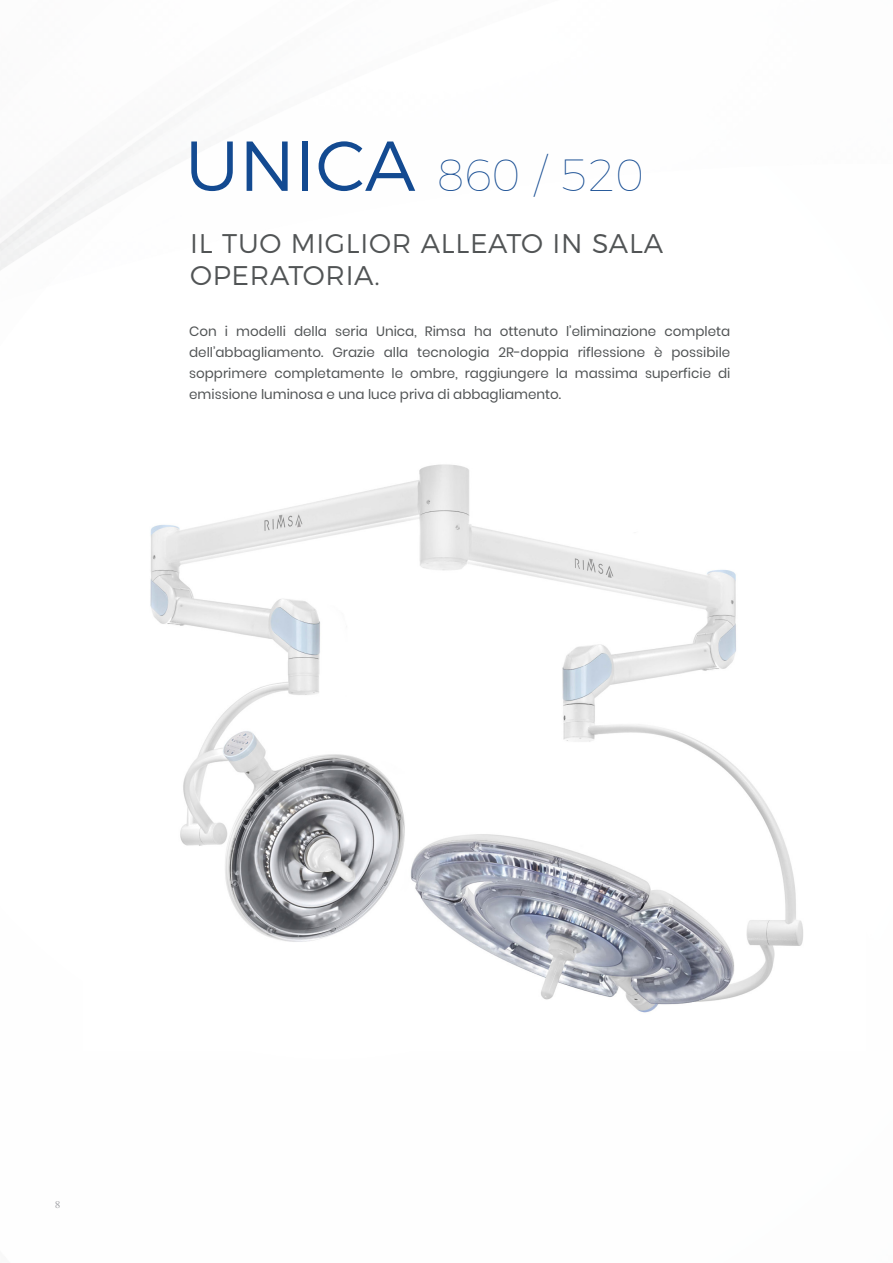
<style>
.page{position:relative;width:893px;height:1263px;background:#fff}
.page>*{position:absolute;margin:0;border:0;box-sizing:border-box;transform-origin:0 0}
.t1{font:100 45px "Montserrat";color:#134a91}
.t2{font:300 27px/32.4px "Montserrat";letter-spacing:.025em;color:#515455}
.t3{font:13.5px/21px "Poppins";color:#515455;text-align:justify}
.t4{font:10.5px "Malayalam MN";color:#a8a9ad}
.s1{font-weight:300;font-size:70.5px}
</style>
<div class="page">
<img style="left:150px;top:464px;width:653px;height:549px">
<h1 class="t1" style="left:185px;top:141px;width:460px"><span class="s1">UNICA</span> 860 / 520</h1>
<h2 class="t2" style="left:190px;top:225px;width:474px">IL TUO MIGLIOR ALLEATO IN SALA<br>OPERATORIA.</h2>
<p class="t3" style="left:189px;top:321px;width:543px">Con i modelli della seria Unica, Rimsa ha ottenuto l’eliminazione completa dell’abbagliamento. Grazie alla tecnologia 2R-doppia riflessione è possibile sopprimere completamente le ombre, raggiungere la massima superficie di emissione luminosa e una luce priva di abbagliamento.</p>
<p class="t4" style="left:55px;top:1199px;width:7px">8</p>
</div>
